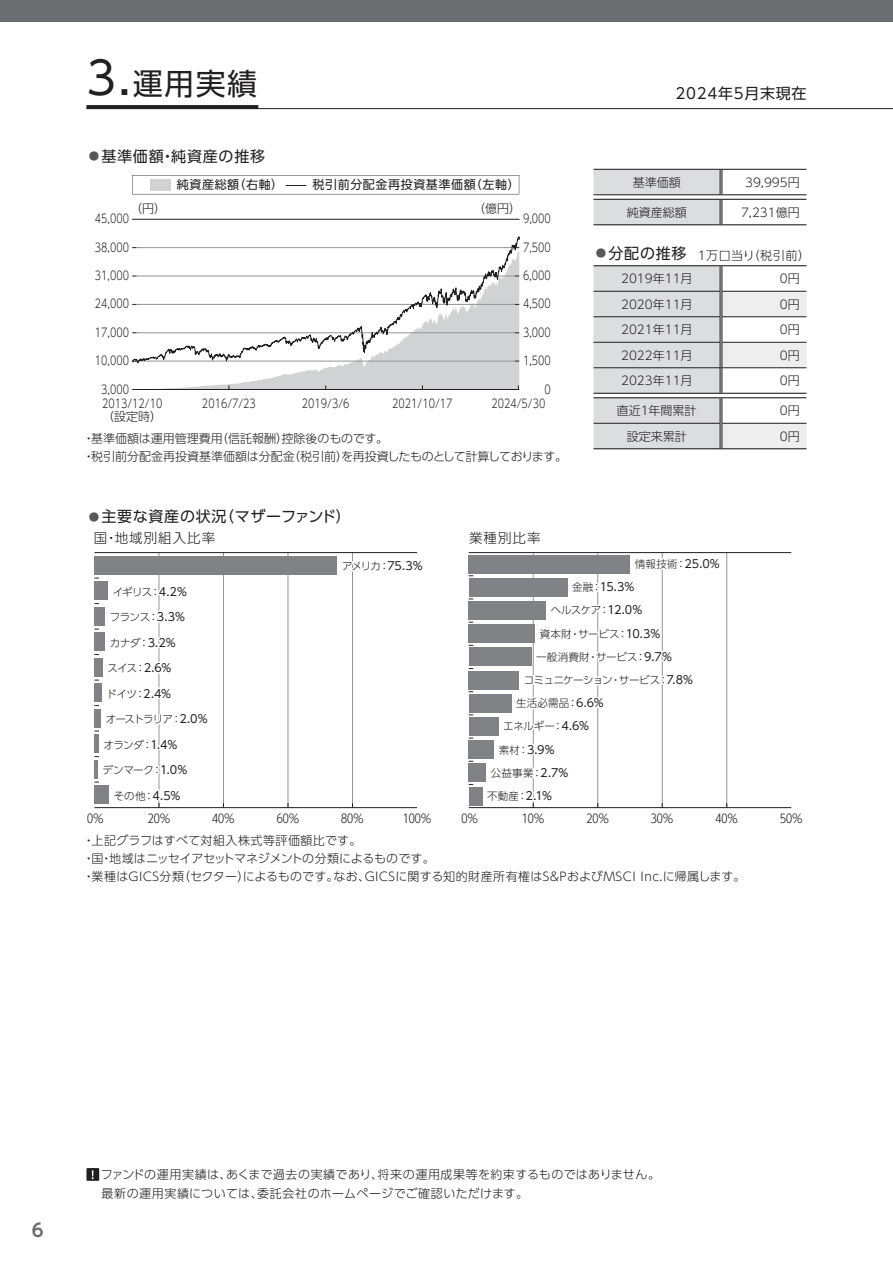
<style>
.page{position:relative;width:893px;height:1263px;background:#fff}
.page>*{position:absolute;margin:0;border:0;box-sizing:border-box;transform-origin:0 0}
.t1{font:30px "UD Shin Go Pro";color:#231f20}
.t2{font:700 18px "UD Shin Go Pro De";color:#6c6d70}
.t3{font:15px "UD Shin Go Pro";letter-spacing:.05em;color:#231f20}
.t4{font:300 13.5px "UD Shin Go Pro";letter-spacing:.075em;color:#231f20}
.t5{font:300 12px/18px "UD Shin Go Pro";color:#231f20}
.t6{font:300 12px "UD Shin Go Pro";color:#231f20;scale:.8 1}
.t7{font:300 12px/18.8px "UD Shin Go Pro";letter-spacing:.03em;color:#231f20}
.t8{font:12px "UD Shin Go Pro";letter-spacing:.05em;color:#231f20}
.t9{font:11.25px "UD Shin Go Pro";color:#231f20}
.t10{font:300 10.5px "UD Shin Go Pro";letter-spacing:-.035em;color:#231f20}
.t11{font:300 10.5px "UD Shin Go Pro";letter-spacing:.015em;color:#231f20}
.t12{font:300 10.5px "UD Shin Go Pro";letter-spacing:-.085em;color:#231f20}
.s1{font-size:45px}
.s2{font-size:10.5px;color:#57585a}
.s3{font-weight:400;font-size:11.25px}
.s4{font-weight:400;font-size:15px}
.s5{font-weight:300;font-size:10.5px}
</style>
<div class="page">
<div style="left:0;top:0;width:893px;height:21px;background:#6c6d70"></div>
<hr style="left:86px;top:108px;width:807px;height:1px;background:#231f20">
<div style="left:86px;top:105px;width:172px;height:4px;border:2px solid #231f20"></div>
<svg style="left:158px;top:377px;width:361px;height:12px;fill:#d1d2d4"></svg>
<hr style="left:132px;top:219px;width:387px;height:1px;background:#231f20">
<hr style="left:132px;top:389px;width:387px;height:1px;background:#231f20">
<svg style="left:131px;top:236px;width:389px;height:141px"></svg>
<svg style="left:132px;top:175px;width:387px;height:19px"></svg>
<hr style="left:721px;top:169px;width:85px;height:1px;background:#231f20">
<hr style="left:721px;top:194px;width:85px;height:1px;background:#231f20">
<hr style="left:721px;top:199px;width:85px;height:1px;background:#231f20">
<hr style="left:721px;top:224px;width:85px;height:1px;background:#231f20">
<svg style="left:593px;top:169px;width:130px;height:56px;background:#cfd0d2"></svg>
<svg style="left:593px;top:266px;width:213px;height:183px"></svg>
<hr style="left:593px;top:367px;width:128px;height:1px;background:#231f20">
<hr style="left:721px;top:367px;width:85px;height:1px;background:#231f20">
<hr style="left:593px;top:393px;width:128px;height:1px;background:#231f20">
<hr style="left:721px;top:393px;width:85px;height:1px;background:#231f20">
<hr style="left:593px;top:265px;width:128px;height:1px;background:#231f20">
<hr style="left:721px;top:265px;width:85px;height:1px;background:#231f20">
<div style="left:86px;top:1168px;width:13px;height:13px;background:#231f20"></div>
<svg style="left:92px;top:1170px;width:2px;height:9px"></svg>
<hr style="left:159px;top:553px;width:1px;height:255px;background:#939598">
<hr style="left:223px;top:553px;width:1px;height:255px;background:#939598">
<hr style="left:288px;top:553px;width:1px;height:255px;background:#939598">
<hr style="left:352px;top:553px;width:1px;height:255px;background:#939598">
<div style="left:94px;top:556px;width:243px;height:18px;background:#808285"></div>
<hr style="left:94px;top:807px;width:323px;height:1px;background:#231f20">
<hr style="left:94px;top:552px;width:323px;height:1px;background:#231f20">
<svg style="left:94px;top:578px;width:118px;height:230px"></svg>
<hr style="left:533px;top:553px;width:1px;height:255px;background:#939598">
<hr style="left:597px;top:553px;width:1px;height:255px;background:#939598">
<hr style="left:662px;top:553px;width:1px;height:255px;background:#939598">
<hr style="left:726px;top:553px;width:1px;height:255px;background:#939598">
<div style="left:469px;top:555px;width:161px;height:18px;background:#808285"></div>
<div style="left:469px;top:578px;width:98px;height:18px;background:#808285"></div>
<div style="left:469px;top:601px;width:77px;height:18px;background:#808285"></div>
<div style="left:469px;top:625px;width:66px;height:18px;background:#808285"></div>
<div style="left:469px;top:648px;width:62px;height:18px;background:#808285"></div>
<div style="left:469px;top:671px;width:50px;height:18px;background:#808285"></div>
<div style="left:469px;top:694px;width:42px;height:18px;background:#808285"></div>
<div style="left:469px;top:717px;width:29px;height:18px;background:#808285"></div>
<div style="left:469px;top:741px;width:25px;height:18px;background:#808285"></div>
<div style="left:469px;top:764px;width:17px;height:18px;background:#808285"></div>
<div style="left:469px;top:787px;width:13px;height:18px;background:#808285"></div>
<hr style="left:469px;top:807px;width:322px;height:1px;background:#231f20">
<hr style="left:469px;top:552px;width:322px;height:1px;background:#231f20">
<svg style="left:522px;top:555px;width:141px;height:133px"></svg>
<svg style="left:494px;top:694px;width:105px;height:64px"></svg>
<svg style="left:483px;top:764px;width:90px;height:44px"></svg>
<h1 class="t1" style="left:86px;top:59px;width:172px"><span class="s1">3.</span>運用実績</h1>
<p class="t3" style="left:89px;top:144px;width:178px"><span class="s2">●</span> 基準価額・純資産の推移</p>
<p class="t8" style="left:177px;top:175px;width:108px">純資産総額（右軸）</p>
<p class="t8" style="left:313px;top:175px;width:209px">税引前分配金再投資基準価額（左軸）</p>
<p class="t6" style="left:95px;top:209px;width:44px">45,000</p>
<p class="t5" style="left:130px;top:199px;width:37px">（円）</p>
<p class="t5" style="left:473px;top:199px;width:49px">（億円）</p>
<p class="t6" style="left:523px;top:209px;width:36px">9,000</p>
<p class="t6" style="left:95px;top:237px;width:44px">38,000</p>
<p class="t6" style="left:523px;top:237px;width:36px">7,500</p>
<p class="t6" style="left:95px;top:266px;width:44px">31,000</p>
<p class="t6" style="left:523px;top:266px;width:36px">6,000</p>
<p class="t6" style="left:95px;top:294px;width:44px">24,000</p>
<p class="t6" style="left:523px;top:294px;width:36px">4,500</p>
<p class="t6" style="left:95px;top:322px;width:44px">17,000</p>
<p class="t6" style="left:523px;top:322px;width:36px">3,000</p>
<p class="t6" style="left:95px;top:351px;width:44px">10,000</p>
<p class="t6" style="left:523px;top:351px;width:36px">1,500</p>
<p class="t6" style="left:101px;top:379px;width:36px">3,000</p>
<p class="t6" style="left:545px;top:379px;width:9px">0</p>
<p class="t6" style="left:102px;top:394px;width:77px">2013/12/10</p>
<p class="t6" style="left:202px;top:394px;width:69px">2016/7/23</p>
<p class="t6" style="left:302px;top:394px;width:61px">2019/3/6</p>
<p class="t6" style="left:392px;top:394px;width:77px">2021/10/17</p>
<p class="t6" style="left:491px;top:394px;width:69px">2024/5/30</p>
<p class="t5" style="left:83px;top:404px;width:307px;line-height:22px;text-indent:19px">（設定時）<br>・基準価額は運用管理費用（信託報酬）控除後のものです。</p>
<p class="t5" style="left:83px;top:447px;width:486px">・税引前分配金再投資基準価額は分配金（税引前）を再投資したものとして計算しております。</p>
<p class="t3" style="left:89px;top:504px;width:264px"><span class="s2">●</span> 主要な資産の状況（マザーファンド）</p>
<p class="t4" style="left:94px;top:527px;width:123px">国・地域別組入比率</p>
<p class="t10" style="left:342px;top:558px;width:82px">アメリカ：<span class="s3">75.3%</span></p>
<p class="t4" style="left:469px;top:527px;width:73px">業種別比率</p>
<p class="t3" style="left:676px;top:81px;width:132px">2024年5月末現在</p>
<p class="t5" style="left:633px;top:173px;width:49px">基準価額</p>
<p class="t5" style="left:745px;top:173px;width:56px">39,995円</p>
<p class="t5" style="left:627px;top:203px;width:61px">純資産総額</p>
<p class="t5" style="left:741px;top:203px;width:60px">7,231億円</p>
<p class="t5" style="left:621px;top:243px;width:190px;line-height:23.5px;text-indent:-25px"><sup>●</sup> <span class="s4">分配の推移</span> １万口当り（税引前）<br>2019年11月</p>
<p class="t5" style="left:780px;top:269px;width:21px">0円</p>
<p class="t5" style="left:621px;top:295px;width:73px">2020年11月</p>
<p class="t5" style="left:780px;top:295px;width:21px">0円</p>
<p class="t5" style="left:621px;top:320px;width:73px">2021年11月</p>
<p class="t5" style="left:780px;top:320px;width:21px">0円</p>
<p class="t5" style="left:621px;top:346px;width:73px">2022年11月</p>
<p class="t5" style="left:780px;top:346px;width:21px">0円</p>
<p class="t5" style="left:621px;top:371px;width:73px">2023年11月</p>
<p class="t5" style="left:780px;top:371px;width:21px">0円</p>
<p class="t5" style="left:617px;top:401px;width:81px">直近１年間累計</p>
<p class="t5" style="left:780px;top:401px;width:21px">0円</p>
<p class="t5" style="left:627px;top:427px;width:61px">設定来累計</p>
<p class="t5" style="left:780px;top:427px;width:21px">0円</p>
<p class="t10" style="left:635px;top:556px;width:87px">情報技術：<span class="s3">25.0%</span></p>
<p class="t10" style="left:113px;top:583px;width:76px">イギリス：<span class="s3">4.2%</span></p>
<p class="t10" style="left:110px;top:609px;width:77px">フランス：<span class="s3">3.3%</span></p>
<p class="t10" style="left:110px;top:634px;width:67px">カナダ：<span class="s3">3.2%</span></p>
<p class="t10" style="left:108px;top:660px;width:65px">スイス：<span class="s3">2.6%</span></p>
<p class="t10" style="left:107px;top:685px;width:66px">ドイツ：<span class="s3">2.4%</span></p>
<p class="t12" style="left:106px;top:710px;width:104px">オーストラリア：<span class="s3">2.0%</span></p>
<p class="t10" style="left:103px;top:736px;width:75px">オランダ：<span class="s3">1.4%</span></p>
<p class="t10" style="left:102px;top:761px;width:86px">デンマーク：<span class="s3">1.0%</span></p>
<p class="t9" style="left:572px;top:578px;width:64px"><span class="s5">金融：</span>15.3%</p>
<p class="t10" style="left:551px;top:602px;width:93px">ヘルスケア：<span class="s3">12.0%</span></p>
<p class="t10" style="left:540px;top:625px;width:122px">資本財・サービス：<span class="s3">10.3%</span></p>
<p class="t11" style="left:536px;top:648px;width:137px">一般消費財・サービス：<span class="s3">9.7%</span></p>
<p class="t10" style="left:524px;top:671px;width:171px">コミュニケーション・サービス：<span class="s3">7.8%</span></p>
<p class="t10" style="left:516px;top:695px;width:89px">生活必需品：<span class="s3">6.6%</span></p>
<p class="t10" style="left:503px;top:718px;width:87px">エネルギー：<span class="s3">4.6%</span></p>
<p class="t9" style="left:499px;top:740px;width:58px"><span class="s5">素材：</span>3.9%</p>
<p class="t10" style="left:491px;top:764px;width:79px">公益事業：<span class="s3">2.7%</span></p>
<p class="t10" style="left:114px;top:787px;width:68px">その他：<span class="s3">4.5%</span></p>
<p class="t10" style="left:487px;top:787px;width:66px">不動産：<span class="s3">2.1%</span></p>
<p class="t5" style="left:87px;top:809px;width:18px">0%</p>
<p class="t5" style="left:148px;top:809px;width:24px">20%</p>
<p class="t5" style="left:212px;top:809px;width:24px">40%</p>
<p class="t5" style="left:277px;top:809px;width:24px">60%</p>
<p class="t5" style="left:341px;top:809px;width:24px">80%</p>
<p class="t5" style="left:403px;top:809px;width:30px">100%</p>
<p class="t5" style="left:461px;top:809px;width:18px">0%</p>
<p class="t5" style="left:522px;top:809px;width:24px">10%</p>
<p class="t5" style="left:586px;top:809px;width:24px">20%</p>
<p class="t5" style="left:651px;top:809px;width:24px">30%</p>
<p class="t5" style="left:715px;top:809px;width:24px">40%</p>
<p class="t5" style="left:780px;top:809px;width:24px">50%</p>
<p class="t5" style="left:83px;top:831px;width:664px">・上記グラフはすべて対組入株式等評価額比です。<br>・国・地域はニッセイアセットマネジメントの分類によるものです。<br>・業種はＧＩＣＳ分類（セクター）によるものです。なお、ＧＩＣＳに関する知的財産所有権はＳ＆ＰおよびMSCI Inc.に帰属します。</p>
<h2 class="t2" style="left:32px;top:1215px;width:13px">6</h2>
<p class="t7" style="left:101px;top:1165px;width:561px">ファンドの運用実績は、あくまで過去の実績であり、将来の運用成果等を約束するものではありません。最新の運用実績については、委託会社のホームページでご確認いただけます。</p>
</div>
